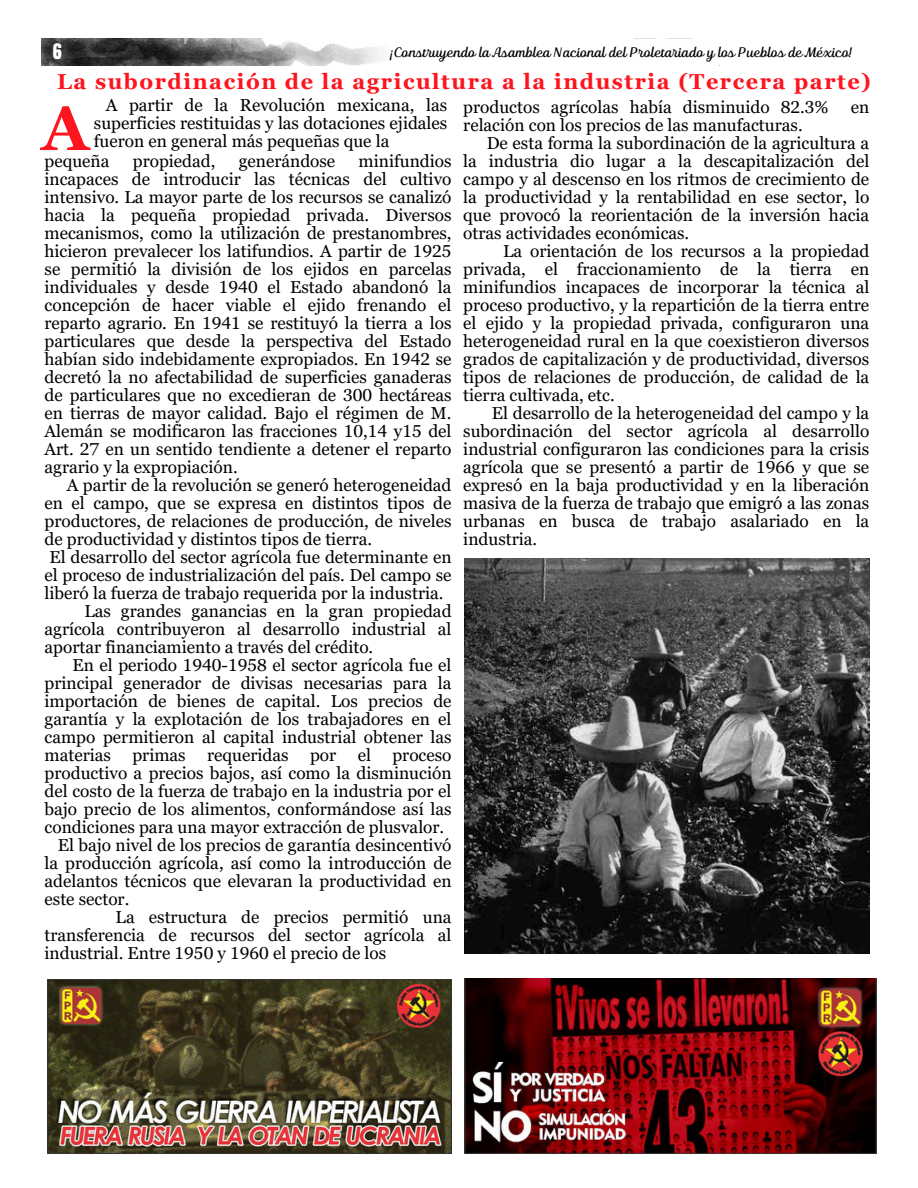
<style>
.page{position:relative;width:918px;height:1188px;background:#fff}
.page>*{position:absolute;margin:0;border:0;box-sizing:border-box;transform-origin:0 0}
.t1{font:700 62.25px "Georgia Pro";color:#fe141e}
.t2{font:700 21.6px "Georgia Pro";letter-spacing:.07em;color:#fe141e}
.t3{font:18.3px "Anton";color:#fff}
.t4{font:17.25px/18px "Georgia Pro";color:#000;text-align:right}
.t5{font:13.65px "TT Polls Script";color:#000}
</style>
<div class="page">
<img style="left:42px;top:39px;width:339px;height:27px">
<img style="left:47px;top:980px;width:404px;height:173px">
<img style="left:464px;top:978px;width:413px;height:176px">
<img style="left:464px;top:558px;width:405px;height:395px">
<p class="t3" style="left:53px;top:38px;width:11px">6</p>
<p class="t5" style="left:390px;top:45px;width:464px">¡Construyendo la Asamblea Nacional del Proletariado y los Pueblos de México!</p>
<p class="t2" style="left:57px;top:69px;width:815px">La subordinación de la agricultura a la industria (Tercera parte)</p>
<h1 class="t4" style="left:463px;top:98px;width:367px">productos agrícolas había disminuido 82.3%</h1>
<h1 class="t4" style="left:851px;top:98px;width:20px">en</h1>
<h1 class="t4" style="left:463px;top:116px;width:341px">relación con los precios de las manufacturas.</h1>
<h1 class="t4" style="left:487px;top:134px;width:384px">De esta forma la subordinación de la agricultura a</h1>
<h1 class="t4" style="left:463px;top:152px;width:408px">la industria dio lugar a la descapitalización del</h1>
<h1 class="t4" style="left:463px;top:170px;width:407px">campo y al descenso en los ritmos de crecimiento de</h1>
<h1 class="t4" style="left:463px;top:188px;width:408px">la productividad y la rentabilidad en ese sector, lo</h1>
<h1 class="t4" style="left:463px;top:206px;width:407px">que provocó la reorientación de la inversión hacia</h1>
<h1 class="t4" style="left:463px;top:224px;width:228px">otras actividades económicas.</h1>
<h1 class="t4" style="left:503px;top:242px;width:368px">La orientación de los recursos a la propiedad</h1>
<h1 class="t4" style="left:463px;top:260px;width:408px">privada, el fraccionamiento de la tierra en</h1>
<h1 class="t4" style="left:463px;top:278px;width:408px">minifundios incapaces de incorporar la técnica al</h1>
<h1 class="t4" style="left:463px;top:296px;width:407px">proceso productivo, y la repartición de la tierra entre</h1>
<h1 class="t4" style="left:463px;top:314px;width:407px">el ejido y la propiedad privada, configuraron una</h1>
<h1 class="t4" style="left:463px;top:332px;width:408px">heterogeneidad rural en la que coexistieron diversos</h1>
<h1 class="t4" style="left:463px;top:350px;width:408px">grados de capitalización y de productividad, diversos</h1>
<h1 class="t4" style="left:463px;top:368px;width:407px">tipos de relaciones de producción, de calidad de la</h1>
<h1 class="t4" style="left:463px;top:386px;width:153px">tierra cultivada, etc.</h1>
<h1 class="t4" style="left:492px;top:404px;width:379px">El desarrollo de la heterogeneidad del campo y la</h1>
<h1 class="t4" style="left:463px;top:422px;width:408px">subordinación del sector agrícola al desarrollo</h1>
<h1 class="t4" style="left:463px;top:440px;width:408px">industrial configuraron las condiciones para la crisis</h1>
<h1 class="t4" style="left:463px;top:458px;width:407px">agrícola que se presentó a partir de 1966 y que se</h1>
<h1 class="t4" style="left:463px;top:476px;width:407px">expresó en la baja productividad y en la liberación</h1>
<h1 class="t4" style="left:463px;top:494px;width:408px">masiva de la fuerza de trabajo que emigró a las zonas</h1>
<h1 class="t4" style="left:463px;top:512px;width:408px">urbanas en busca de trabajo asalariado en la</h1>
<h1 class="t4" style="left:463px;top:530px;width:75px">industria.</h1>
<h2 class="t4" style="left:94px;top:96px;width:355px">A partir de la Revolución mexicana, las superficies restituidas y las dotaciones ejidales</h2>
<h2 class="t1" style="left:42px;top:93px;width:49px">A</h2>
<h2 class="t4" style="left:94px;top:132px;width:297px">fueron en general más pequeñas que la</h2>
<p class="t4" style="left:45px;top:152px;width:66px">pequeña</p>
<p class="t4" style="left:133px;top:152px;width:84px">propiedad,</p>
<p class="t4" style="left:239px;top:152px;width:98px">generándose</p>
<p class="t4" style="left:359px;top:152px;width:94px">minifundios</p>
<p class="t4" style="left:45px;top:170px;width:409px">incapaces de introducir las técnicas del cultivo</p>
<p class="t4" style="left:45px;top:188px;width:408px">intensivo. La mayor parte de los recursos se canalizó</p>
<p class="t4" style="left:45px;top:206px;width:408px">hacia la pequeña propiedad privada. Diversos</p>
<p class="t4" style="left:45px;top:224px;width:408px">mecanismos, como la utilización de prestanombres,</p>
<p class="t4" style="left:45px;top:242px;width:408px">hicieron prevalecer los latifundios. A partir de 1925</p>
<p class="t4" style="left:45px;top:260px;width:409px">se permitió la división de los ejidos en parcelas</p>
<p class="t4" style="left:45px;top:278px;width:408px">individuales y desde 1940 el Estado abandonó la</p>
<p class="t4" style="left:45px;top:296px;width:408px">concepción de hacer viable el ejido frenando el</p>
<p class="t4" style="left:45px;top:314px;width:408px">reparto agrario. En 1941 se restituyó la tierra a los</p>
<p class="t4" style="left:45px;top:332px;width:408px">particulares que desde la perspectiva del Estado</p>
<p class="t4" style="left:45px;top:350px;width:408px">habían sido indebidamente expropiados. En 1942 se</p>
<p class="t4" style="left:45px;top:368px;width:409px">decretó la no afectabilidad de superficies ganaderas</p>
<p class="t4" style="left:45px;top:386px;width:408px">de particulares que no excedieran de 300 hectáreas</p>
<p class="t4" style="left:45px;top:404px;width:408px">en tierras de mayor calidad. Bajo el régimen de M.</p>
<p class="t4" style="left:45px;top:422px;width:408px">Alemán se modificaron las fracciones 10,14 y15 del</p>
<p class="t4" style="left:45px;top:440px;width:408px">Art. 27 en un sentido tendiente a detener el reparto</p>
<p class="t4" style="left:45px;top:458px;width:195px">agrario y la expropiación.</p>
<p class="t4" style="left:67px;top:476px;width:386px">A partir de la revolución se generó heterogeneidad</p>
<p class="t4" style="left:45px;top:494px;width:408px">en el campo, que se expresa en distintos tipos de</p>
<p class="t4" style="left:45px;top:512px;width:408px">productores, de relaciones de producción, de niveles</p>
<p class="t4" style="left:45px;top:530px;width:329px">de productividad y distintos tipos de tierra.</p>
<p class="t4" style="left:49px;top:548px;width:404px">El desarrollo del sector agrícola fue determinante en</p>
<p class="t4" style="left:45px;top:566px;width:408px">el proceso de industrialización del país. Del campo se</p>
<p class="t4" style="left:45px;top:584px;width:400px">liberó la fuerza de trabajo requerida por la industria.</p>
<p class="t4" style="left:84px;top:602px;width:369px">Las grandes ganancias en la gran propiedad</p>
<p class="t4" style="left:45px;top:620px;width:408px">agrícola contribuyeron al desarrollo industrial al</p>
<p class="t4" style="left:45px;top:638px;width:330px">aportar financiamiento a través del crédito.</p>
<p class="t4" style="left:73px;top:656px;width:381px">En el periodo 1940-1958 el sector agrícola fue el</p>
<p class="t4" style="left:45px;top:674px;width:408px">principal generador de divisas necesarias para la</p>
<p class="t4" style="left:45px;top:692px;width:408px">importación de bienes de capital. Los precios de</p>
<p class="t4" style="left:45px;top:710px;width:408px">garantía y la explotación de los trabajadores en el</p>
<p class="t4" style="left:45px;top:728px;width:408px">campo permitieron al capital industrial obtener las</p>
<p class="t4" style="left:45px;top:746px;width:408px">materias primas requeridas por el proceso</p>
<p class="t4" style="left:45px;top:764px;width:408px">productivo a precios bajos, así como la disminución</p>
<p class="t4" style="left:45px;top:782px;width:408px">del costo de la fuerza de trabajo en la industria por el</p>
<p class="t4" style="left:45px;top:800px;width:408px">bajo precio de los alimentos, conformándose así las</p>
<p class="t4" style="left:45px;top:818px;width:401px">condiciones para una mayor extracción de plusvalor.</p>
<p class="t4" style="left:58px;top:836px;width:395px">El bajo nivel de los precios de garantía desincentivó</p>
<p class="t4" style="left:45px;top:854px;width:408px">la producción agrícola, así como la introducción de</p>
<p class="t4" style="left:45px;top:872px;width:408px">adelantos técnicos que elevaran la productividad en</p>
<p class="t4" style="left:45px;top:890px;width:86px">este sector.</p>
<p class="t4" style="left:116px;top:908px;width:337px">La estructura de precios permitió una</p>
<p class="t4" style="left:45px;top:926px;width:408px">transferencia de recursos del sector agrícola al</p>
<p class="t4" style="left:45px;top:944px;width:343px">industrial. Entre 1950 y 1960 el precio de los</p>
</div>
